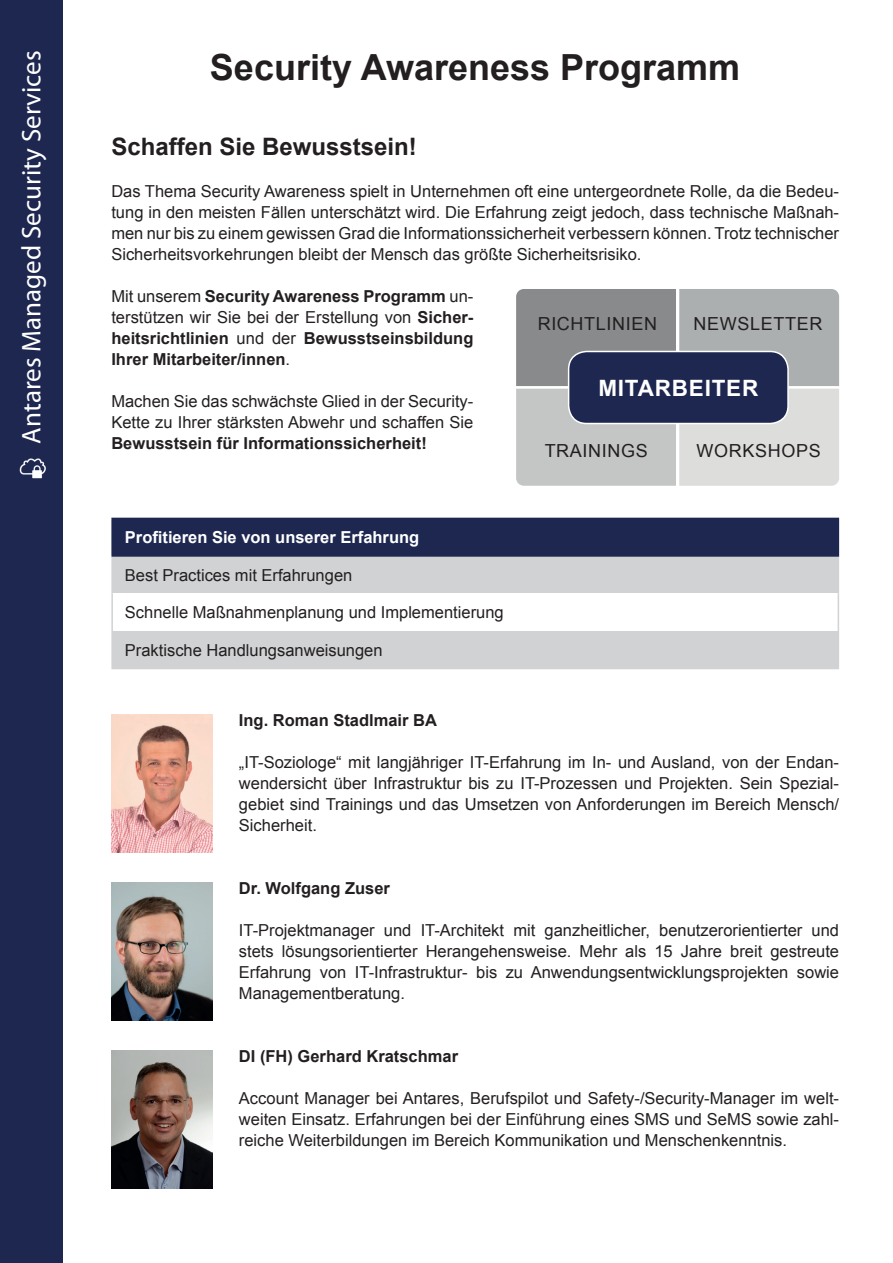
<style>
.page{position:relative;width:893px;height:1263px;background:#fff}
.page>*{position:absolute;margin:0;border:0;box-sizing:border-box;transform-origin:0 0}
.t1{font:700 36px "Arial";color:#231f20}
.t2{font:27px "Myriad Pro";color:#fff}
.t3{font:700 24px "Arial";color:#231f20}
.t4{font:700 22.5px "Arial";letter-spacing:.035em;color:#fff}
.t5{font:18px "Arial";letter-spacing:.035em;color:#231f20}
.t6{font:16.5px/21px "Arial";color:#231f20;text-align:justify}
.t7{font:700 16.5px/21px "Arial";color:#231f20;text-align:justify}
.t8{font:700 16.5px "Arial";color:#fff}
.s1{font-weight:400}
.s2{font-weight:700}
</style>
<div class="page">
<div style="left:0;top:0;width:62px;height:1263px;background:#1e2750"></div>
<img style="left:19px;top:458px;width:27px;height:21px">
<div style="left:112px;top:518px;width:726px;height:38px;background:#1e2750"></div>
<div style="left:113px;top:557px;width:725px;height:111px;background:#d1d2d4"></div>
<div style="left:112px;top:593px;width:726px;height:38px;background:#fff"></div>
<hr style="left:111px;top:557px;width:2px;height:36px;background:#d1d2d4">
<hr style="left:838px;top:557px;width:1px;height:36px;background:#d1d2d4">
<hr style="left:111px;top:593px;width:2px;height:38px;background:#d1d2d4">
<hr style="left:838px;top:593px;width:1px;height:38px;background:#d1d2d4">
<hr style="left:111px;top:631px;width:2px;height:37px;background:#d1d2d4">
<hr style="left:838px;top:631px;width:1px;height:37px;background:#d1d2d4">
<hr style="left:111px;top:668px;width:728px;height:1px;background:#d1d2d4">
<hr style="left:111px;top:518px;width:728px;height:1px;background:#1e2750">
<hr style="left:111px;top:519px;width:2px;height:36px;background:#1e2750">
<hr style="left:838px;top:519px;width:1px;height:36px;background:#1e2750">
<hr style="left:111px;top:555px;width:728px;height:2px;background:#1e2750">
<img style="left:111px;top:714px;width:102px;height:138px">
<svg style="left:516px;top:289px;width:323px;height:197px;background:#b6b8b8"></svg>
<div style="left:569px;top:351px;width:219px;height:72px;background:#1e2750;border-radius:18px"></div>
<div style="left:568px;top:351px;width:221px;height:73px;border:2px solid #fff;border-radius:18px"></div>
<img style="left:111px;top:882px;width:102px;height:138px">
<img style="left:111px;top:1050px;width:102px;height:138px">
<h2 class="t2" style="left:15px;top:444px;width:395px;rotate:-90deg">Antares Managed Security Services</h2>
<p class="t1" style="left:210px;top:42px;width:532px">Security Awareness Programm</p>
<p class="t3" style="left:111px;top:129px;width:307px">Schaffen Sie Bewusstsein!</p>
<p class="t6" style="left:111px;top:180px;width:729px">Das Thema Security Awareness spielt in Unternehmen oft eine untergeordnete Rolle, da die Bedeu&shy;tung in den meisten Fällen unterschätzt wird. Die Erfahrung zeigt jedoch, dass technische Maßnah&shy;men nur bis zu einem gewissen Grad die Informationssicherheit verbessern können. Trotz technischer Sicherheitsvorkehrungen bleibt der Mensch das größte Sicherheitsrisiko.</p>
<p class="t7" style="left:111px;top:285px;width:363px"><span class="s1">Mit unserem</span> Security Awareness Programm <span class="s1">un&shy;terstützen wir Sie bei der Erstellung von</span> Sicher&shy;heitsrichtlinien <span class="s1">und der</span> Bewusstseinsbildung Ihrer Mitarbeiter/innen<span class="s1">.</span></p>
<p class="t6" style="left:111px;top:390px;width:363px">Machen Sie das schwächste Glied in der Security-Kette zu Ihrer stärksten Abwehr und schaffen Sie <span class="s2">Bewusstsein für Informationssicherheit!</span></p>
<p class="t5" style="left:538px;top:311px;width:121px">RICHTLINIEN</p>
<p class="t5" style="left:694px;top:311px;width:130px">NEWSLETTER</p>
<p class="t4" style="left:598px;top:372px;width:161px">MITARBEITER</p>
<p class="t5" style="left:545px;top:438px;width:105px">TRAININGS</p>
<p class="t5" style="left:697px;top:438px;width:126px">WORKSHOPS</p>
<p class="t8" style="left:125px;top:526px;width:296px">Profitieren Sie von unserer Erfahrung</p>
<p class="t6" style="left:125px;top:564px;width:229px">Best Practices mit Erfahrungen</p>
<p class="t6" style="left:125px;top:602px;width:380px">Schnelle Maßnahmenplanung und Implementierung</p>
<p class="t6" style="left:125px;top:639px;width:259px">Praktische Handlungsanweisungen</p>
<p class="t7" style="left:239px;top:710px;width:200px">Ing. Roman Stadlmair BA</p>
<p class="t6" style="left:239px;top:752px;width:602px">„IT-Soziologe“ mit langjähriger IT-Erfahrung im In- und Ausland, von der Endan&shy;wendersicht über Infrastruktur bis zu IT-Prozessen und Projekten. Sein Spezial&shy;gebiet sind Trainings und das Umsetzen von Anforderungen im Bereich Mensch/ Sicherheit.</p>
<p class="t7" style="left:239px;top:878px;width:152px">Dr. Wolfgang Zuser</p>
<p class="t6" style="left:239px;top:920px;width:602px">IT-Projektmanager und IT-Architekt mit ganzheitlicher, benutzerorientierter und stets lösungsorientierter Herangehensweise. Mehr als 15 Jahre breit gestreute Erfahrung von IT-Infrastruktur- bis zu Anwendungsentwicklungsprojekten sowie Managementberatung.</p>
<p class="t7" style="left:239px;top:1046px;width:221px">DI (FH) Gerhard Kratschmar</p>
<p class="t6" style="left:239px;top:1088px;width:602px">Account Manager bei Antares, Berufspilot und Safety-/Security-Manager im welt&shy;weiten Einsatz. Erfahrungen bei der Einführung eines SMS und SeMS sowie zahl&shy;reiche Weiterbildungen im Bereich Kommunikation und Menschenkenntnis.</p>
</div>
